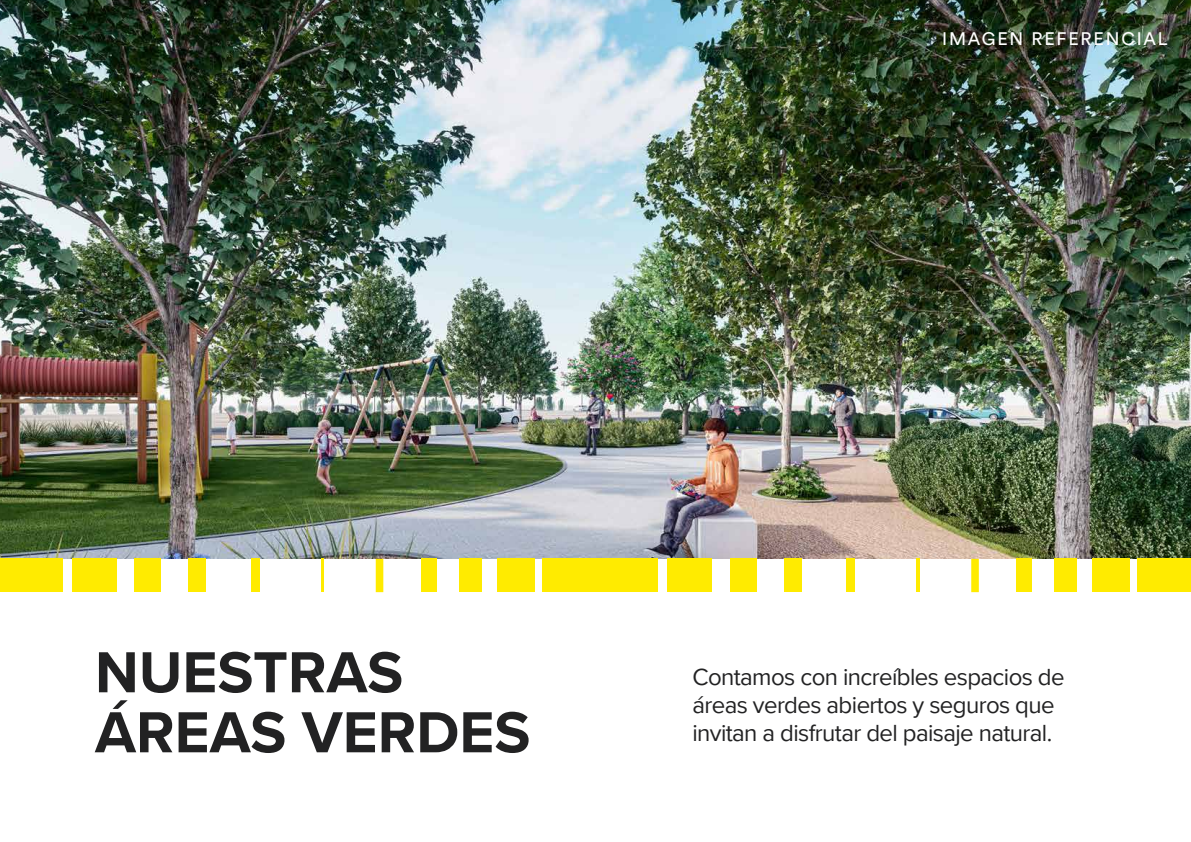
<style>
.page{position:relative;width:1191px;height:842px;background:#fff}
.page>*{position:absolute;margin:0;border:0;box-sizing:border-box;transform-origin:0 0}
.t1{font:700 60px/60px "Proxima Nova";color:#222223}
.t2{font:24px/28px "Proxima Nova";letter-spacing:-.025em;color:#222223}
.t3{font:18px "Circular Std";letter-spacing:.1em;color:#fff}
</style>
<div class="page">
<img style="left:0;top:0;width:1191px;height:559px">
<div style="left:0;top:559px;width:63px;height:33px;background:#ffeb00"></div>
<div style="left:72px;top:559px;width:44px;height:33px;background:#ffeb00"></div>
<div style="left:134px;top:559px;width:27px;height:33px;background:#ffeb00"></div>
<div style="left:188px;top:559px;width:18px;height:33px;background:#ffeb00"></div>
<div style="left:251px;top:559px;width:9px;height:33px;background:#ffeb00"></div>
<hr style="left:321px;top:559px;width:2px;height:33px;background:#ffeb00">
<div style="left:542px;top:559px;width:53px;height:33px;background:#ffeb00"></div>
<div style="left:497px;top:559px;width:38px;height:33px;background:#ffeb00"></div>
<div style="left:459px;top:559px;width:23px;height:33px;background:#ffeb00"></div>
<div style="left:421px;top:559px;width:15px;height:33px;background:#ffeb00"></div>
<div style="left:376px;top:559px;width:7px;height:33px;background:#ffeb00"></div>
<hr style="left:323px;top:559px;width:1px;height:33px;background:#ffeb00">
<div style="left:595px;top:559px;width:63px;height:33px;background:#ffeb00"></div>
<div style="left:667px;top:559px;width:45px;height:33px;background:#ffeb00"></div>
<div style="left:730px;top:559px;width:27px;height:33px;background:#ffeb00"></div>
<div style="left:783px;top:559px;width:18px;height:33px;background:#ffeb00"></div>
<div style="left:846px;top:559px;width:9px;height:33px;background:#ffeb00"></div>
<hr style="left:916px;top:559px;width:2px;height:33px;background:#ffeb00">
<div style="left:1138px;top:559px;width:53px;height:33px;background:#ffeb00"></div>
<div style="left:1092px;top:559px;width:38px;height:33px;background:#ffeb00"></div>
<div style="left:1054px;top:559px;width:23px;height:33px;background:#ffeb00"></div>
<div style="left:1016px;top:559px;width:15px;height:33px;background:#ffeb00"></div>
<div style="left:971px;top:559px;width:7px;height:33px;background:#ffeb00"></div>
<hr style="left:918px;top:559px;width:1px;height:33px;background:#ffeb00">
<p class="t3" style="left:942px;top:28px;width:227px">IMAGEN REFERENCIAL</p>
<h1 class="t1" style="left:95px;top:641px;width:437px">NUESTRAS<br>ÁREAS VERDES</h1>
<p class="t2" style="left:692px;top:662px;width:374px">Contamos con increíbles espacios de áreas verdes abiertos y seguros que invitan a disfrutar del paisaje natural.</p>
</div>
